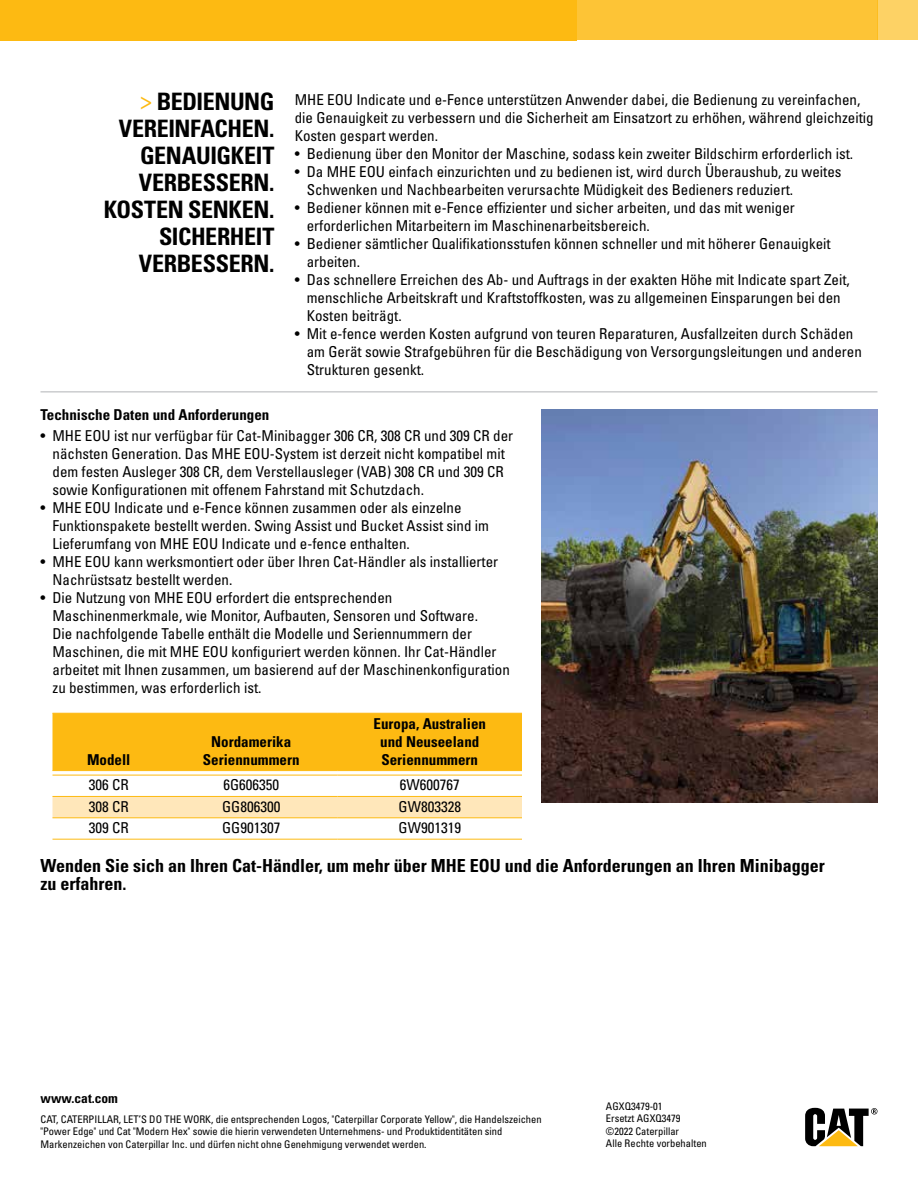
<style>
.page{position:relative;width:918px;height:1188px;background:#fff}
.page>*{position:absolute;margin:0;border:0;box-sizing:border-box;transform-origin:0 0}
.t1{font:700 condensed 24px/27px "Univers LT Std";letter-spacing:-.015em;color:#000;text-align:right}
.t2{font:700 condensed 18px/18px "Univers LT Std";color:#000}
.t3{font:condensed 15px/18px "Univers LT Std";color:#000}
.t4{font:700 condensed 15px/18px "Univers LT Std";color:#000;text-align:center}
.t5{font:700 condensed 13.5px "Univers LT Std";color:#000}
.t6{font:condensed 10.5px/12.6px "Univers LT Std";color:#000}
.s1{font-weight:400;color:#fdba12}
</style>
<div class="page">
<hr style="left:40px;top:392px;width:838px;height:1px;background:#b1b4b6">
<div style="left:0;top:0;width:576px;height:40px;background:#fdba12"></div>
<div style="left:576px;top:0;width:301px;height:40px;background:#fdc436"></div>
<div style="left:878px;top:0;width:40px;height:40px;background:#fdd265"></div>
<svg style="left:805px;top:1108px;width:73px;height:38px"></svg>
<div style="left:52px;top:714px;width:470px;height:56px;background:#fdba12"></div>
<div style="left:52px;top:797px;width:470px;height:20px;background:#ffe7ba"></div>
<hr style="left:52px;top:713px;width:113px;height:1px;background:#fdba12">
<hr style="left:165px;top:713px;width:173px;height:1px;background:#fdba12">
<hr style="left:338px;top:713px;width:184px;height:1px;background:#fdba12">
<hr style="left:52px;top:770px;width:113px;height:1px;background:#fdba12">
<hr style="left:165px;top:770px;width:173px;height:1px;background:#fdba12">
<hr style="left:338px;top:770px;width:184px;height:1px;background:#fdba12">
<hr style="left:52px;top:775px;width:113px;height:1px;background:#fdba12">
<hr style="left:165px;top:775px;width:173px;height:1px;background:#fdba12">
<hr style="left:338px;top:775px;width:184px;height:1px;background:#fdba12">
<hr style="left:52px;top:796px;width:113px;height:1px;background:#fdba12">
<hr style="left:165px;top:796px;width:173px;height:1px;background:#fdba12">
<hr style="left:338px;top:796px;width:184px;height:1px;background:#fdba12">
<hr style="left:52px;top:817px;width:113px;height:1px;background:#fdba12">
<hr style="left:165px;top:817px;width:173px;height:1px;background:#fdba12">
<hr style="left:338px;top:817px;width:184px;height:1px;background:#fdba12">
<hr style="left:52px;top:839px;width:113px;height:1px;background:#fdba12">
<hr style="left:165px;top:839px;width:173px;height:1px;background:#fdba12">
<hr style="left:338px;top:839px;width:184px;height:1px;background:#fdba12">
<img style="left:542px;top:410px;width:336px;height:392px">
<h1 class="t1" style="left:104px;top:88px;width:172px"><span class="s1">&gt;</span> BEDIENUNG<br>VEREINFACHEN.<br>GENAUIGKEIT<br>VERBESSERN.<br>KOSTEN SENKEN.<br>SICHERHEIT<br>VERBESSERN.</h1>
<p class="t3" style="left:295px;top:91px;width:581px">MHE EOU Indicate und e-Fence unterstützen Anwender dabei, die Bedienung zu vereinfachen, die Genauigkeit zu verbessern und die Sicherheit am Einsatzort zu erhöhen, während gleichzeitig<br>Kosten gespart werden.</p>
<p class="t3" style="left:295px;top:145px;width:560px">• Bedienung über den Monitor der Maschine, sodass kein zweiter Bildschirm erforderlich ist.</p>
<p class="t3" style="left:307px;top:163px;width:536px;text-indent:-12px">• Da MHE EOU einfach einzurichten und zu bedienen ist, wird durch Überaushub, zu weites<br>Schwenken und Nachbearbeiten verursachte Müdigkeit des Bedieners reduziert.</p>
<p class="t3" style="left:307px;top:199px;width:490px;text-indent:-12px">• Bediener können mit e-Fence effizienter und sicher arbeiten, und das mit weniger erforderlichen Mitarbeitern im Maschinenarbeitsbereich.</p>
<p class="t3" style="left:307px;top:235px;width:526px;text-indent:-12px">• Bediener sämtlicher Qualifikationsstufen können schneller und mit höherer Genauigkeit arbeiten.</p>
<p class="t3" style="left:307px;top:271px;width:545px;text-indent:-12px">• Das schnellere Erreichen des Ab- und Auftrags in der exakten Höhe mit Indicate spart Zeit, menschliche Arbeitskraft und Kraftstoffkosten, was zu allgemeinen Einsparungen bei den<br>Kosten beiträgt.</p>
<p class="t3" style="left:307px;top:325px;width:557px;text-indent:-12px">• Mit e-fence werden Kosten aufgrund von teuren Reparaturen, Ausfallzeiten durch Schäden am Gerät sowie Strafgebühren für die Beschädigung von Versorgungsleitungen und anderen<br>Strukturen gesenkt.</p>
<p class="t4" style="left:40px;top:406px;width:230px">Technische Daten und Anforderungen</p>
<p class="t3" style="left:52px;top:427px;width:462px;text-indent:-12px">• MHE EOU ist nur verfügbar für Cat-Minibagger 306 CR, 308 CR und 309 CR der nächsten Generation. Das MHE EOU-System ist derzeit nicht kompatibel mit dem festen Ausleger 308 CR, dem Verstellausleger (VAB) 308 CR und 309 CR sowie Konfigurationen mit offenem Fahrstand mit Schutzdach.</p>
<p class="t3" style="left:52px;top:499px;width:438px;text-indent:-12px">• MHE EOU Indicate und e-Fence können zusammen oder als einzelne<br>Funktionspakete bestellt werden. Swing Assist und Bucket Assist sind im<br>Lieferumfang von MHE EOU Indicate und e-fence enthalten.</p>
<p class="t3" style="left:52px;top:553px;width:447px;text-indent:-12px">• MHE EOU kann werksmontiert oder über Ihren Cat-Händler als installierter<br>Nachrüstsatz bestellt werden.</p>
<p class="t3" style="left:52px;top:589px;width:459px;text-indent:-12px">• Die Nutzung von MHE EOU erfordert die entsprechenden Maschinenmerkmale, wie Monitor, Aufbauten, Sensoren und Software.<br>Die nachfolgende Tabelle enthält die Modelle und Seriennummern der Maschinen, die mit MHE EOU konfiguriert werden können. Ihr Cat-Händler arbeitet mit Ihnen zusammen, um basierend auf der Maschinenkonfiguration zu bestimmen, was erforderlich ist.</p>
<p class="t4" style="left:87px;top:750px;width:45px">Modell</p>
<p class="t4" style="left:203px;top:732px;width:98px">Nordamerika<br>Seriennummern</p>
<p class="t4" style="left:374px;top:714px;width:114px">Europa, Australien und Neuseeland<br>Seriennummern</p>
<p class="t3" style="left:89px;top:776px;width:41px">306 CR</p>
<p class="t3" style="left:223px;top:776px;width:57px">6G606350</p>
<p class="t3" style="left:400px;top:776px;width:61px">6W600767</p>
<p class="t3" style="left:89px;top:797px;width:41px">308 CR</p>
<p class="t3" style="left:222px;top:797px;width:60px">GG806300</p>
<p class="t3" style="left:399px;top:797px;width:64px">GW803328</p>
<p class="t3" style="left:89px;top:819px;width:41px">309 CR</p>
<p class="t3" style="left:222px;top:819px;width:60px">GG901307</p>
<p class="t3" style="left:399px;top:819px;width:64px">GW901319</p>
<p class="t2" style="left:40px;top:856px;width:786px">Wenden Sie sich an Ihren Cat-Händler, um mehr über MHE EOU und die Anforderungen an Ihren Minibagger zu erfahren.</p>
<p class="t5" style="left:40px;top:1090px;width:79px">www.cat.com</p>
<p class="t6" style="left:40px;top:1112px;width:503px">CAT, CATERPILLAR, LET’S DO THE WORK, die entsprechenden Logos, "Caterpillar Corporate Yellow", die Handelszeichen "Power Edge" und Cat "Modern Hex" sowie die hierin verwendeten Unternehmens- und Produktidentitäten sind<br>Markenzeichen von Caterpillar Inc. und dürfen nicht ohne Genehmigung verwendet werden.</p>
<p class="t6" style="left:606px;top:1100px;width:102px">AGXQ3479-01<br>Ersetzt AGXQ3479 ©2022 Caterpillar<br>Alle Rechte vorbehalten</p>
</div>
